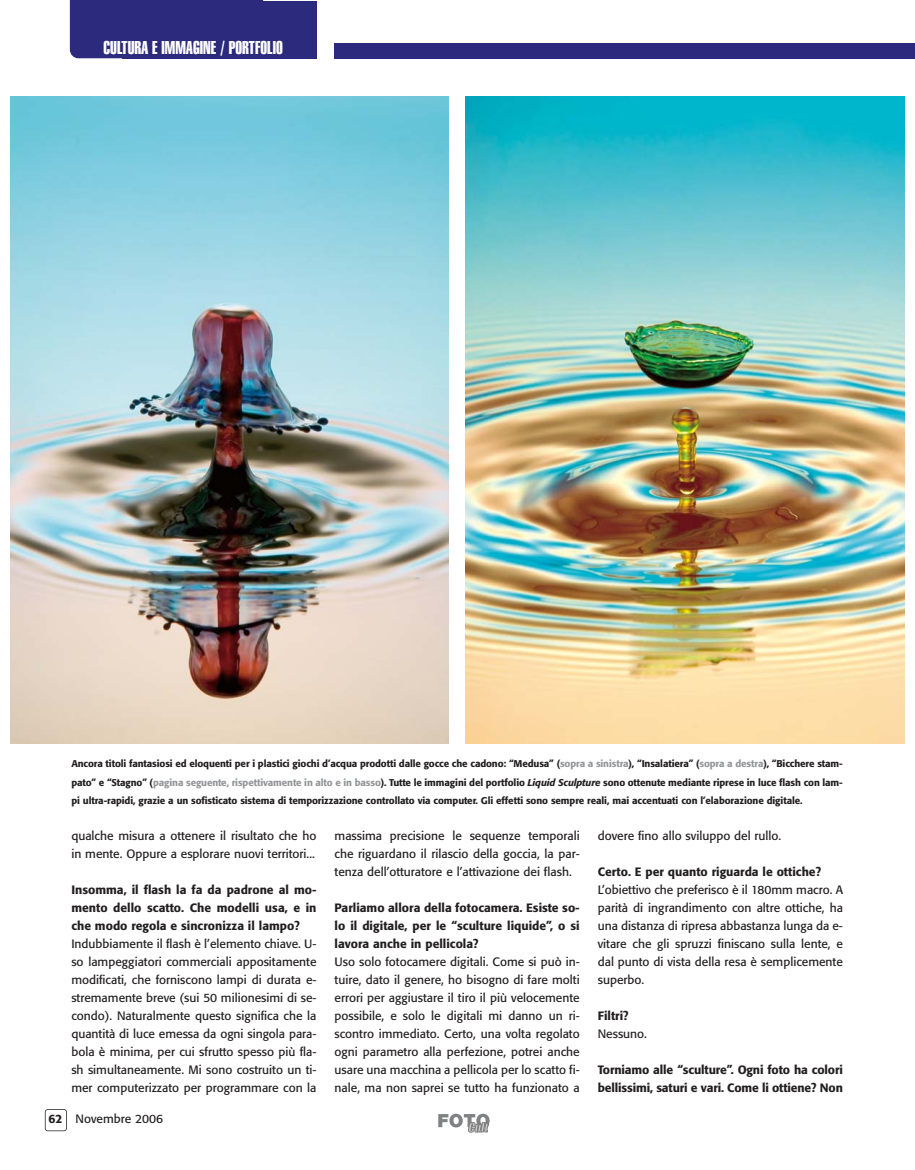
<style>
.page{position:relative;width:915px;height:1170px;background:#fff}
.page>*{position:absolute;margin:0;border:0;box-sizing:border-box;transform-origin:0 0}
.t1{font:18px "Swiss 911 BT Extra Compressed";color:#fff}
.t2{font:12px/18px "Formata";color:#231f20;text-align:justify}
.t3{font:500 12px/18px "Formata";color:#231f20;text-align:justify}
.t4{font:500 9.75px/18px "Formata";letter-spacing:-.01em;color:#231f20;text-align:justify}
.s1{color:#939598}
.s2{font-style:italic}
.s3{font-weight:500}
</style>
<div class="page">
<div style="left:45px;top:1109px;width:22px;height:22px;border:2px solid #231f20;border-radius:3px"></div>
<svg style="left:438px;top:1113px;width:51px;height:19px"></svg>
<div style="left:333px;top:43px;width:581px;height:16px;background:#2c2a7c"></div>
<div style="left:70px;top:1px;width:52px;height:57px;background:#2c2a7c"></div>
<div style="left:122px;top:1px;width:194px;height:57px;background:#2c2a7c"></div>
<img style="left:10px;top:96px;width:438px;height:647px">
<img style="left:465px;top:96px;width:438px;height:647px">
<h1 class="t1" style="left:104px;top:41px;width:181px">CULTURA E IMMAGINE / PORTFOLIO</h1>
<p class="t4" style="left:71px;top:755px;width:772px">Ancora titoli fantasiosi ed eloquenti per i plastici giochi d’acqua prodotti dalle gocce che cadono: “Medusa” (<span class="s1">sopra a sinistra</span>), “Insalatiera” (<span class="s1">sopra a destra</span>), “Bicchere stam&shy;pato” e “Stagno” (<span class="s1">pagina seguente, rispettivamente in alto e in basso</span>). Tutte le immagini del portfolio <span class="s2">Liquid Sculpture</span> sono ottenute mediante riprese in luce flash con lam&shy;pi ultra-rapidi, grazie a un sofisticato sistema di temporizzazione controllato via computer. Gli effetti sono sempre reali, mai accentuati con l’elaborazione digitale.</p>
<p class="t2" style="left:71px;top:827px;width:246px">qualche misura a ottenere il risultato che ho in mente. Oppure a esplorare nuovi territori...</p>
<p class="t3" style="left:71px;top:881px;width:246px">Insomma, il flash la fa da padrone al mo&shy;mento dello scatto. Che modelli usa, e in che modo regola e sincronizza il lampo?</p>
<p class="t2" style="left:71px;top:935px;width:246px">Indubbiamente il flash è l’elemento chiave. U&shy;so lampeggiatori commerciali appositamente modificati, che forniscono lampi di durata e&shy;stremamente breve (sui 50 milionesimi di se&shy;condo). Naturalmente questo significa che la quantità di luce emessa da ogni singola para&shy;bola è minima, per cui sfrutto spesso più fla&shy;sh simultaneamente. Mi sono costruito un ti&shy;mer computerizzato per programmare con la</p>
<p class="t2" style="left:49px;top:1110px;width:116px"><span class="s3">62</span> Novembre 2006</p>
<p class="t2" style="left:334px;top:827px;width:246px">massima precisione le sequenze temporali che riguardano il rilascio della goccia, la par&shy;tenza dell’otturatore e l’attivazione dei flash.</p>
<p class="t3" style="left:334px;top:899px;width:246px">Parliamo allora della fotocamera. Esiste so&shy;lo il digitale, per le “sculture liquide”, o si lavora anche in pellicola?</p>
<p class="t2" style="left:334px;top:953px;width:246px">Uso solo fotocamere digitali. Come si può in&shy;tuire, dato il genere, ho bisogno di fare molti errori per aggiustare il tiro il più velocemente possibile, e solo le digitali mi danno un ri&shy;scontro immediato. Certo, una volta regolato ogni parametro alla perfezione, potrei anche usare una macchina a pellicola per lo scatto fi&shy;nale, ma non saprei se tutto ha funzionato a</p>
<p class="t2" style="left:597px;top:827px;width:185px">dovere fino allo sviluppo del rullo.</p>
<p class="t3" style="left:597px;top:863px;width:225px">Certo. E per quanto riguarda le ottiche?</p>
<p class="t2" style="left:597px;top:881px;width:246px">L’obiettivo che preferisco è il 180mm macro. A parità di ingrandimento con altre ottiche, ha una distanza di ripresa abbastanza lunga da e&shy;vitare che gli spruzzi finiscano sulla lente, e dal punto di vista della resa è semplicemente superbo.</p>
<p class="t3" style="left:597px;top:1007px;width:33px">Filtri?</p>
<p class="t2" style="left:597px;top:1025px;width:51px">Nessuno.</p>
<p class="t3" style="left:597px;top:1061px;width:246px">Torniamo alle “sculture”. Ogni foto ha colori bellissimi, saturi e vari. Come li ottiene? Non</p>
</div>
